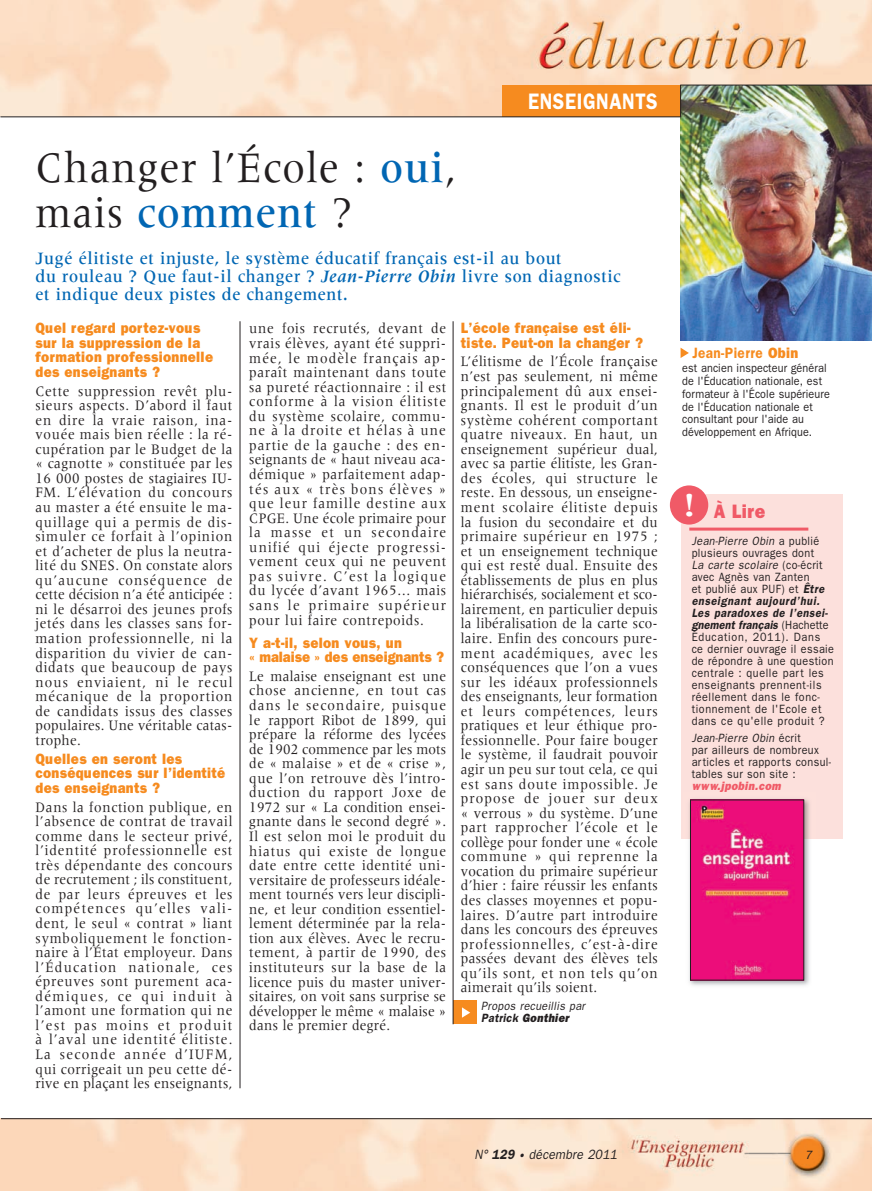
<style>
.page{position:relative;width:872px;height:1191px;background:#fff}
.page>*{position:absolute;margin:0;border:0;box-sizing:border-box;transform-origin:0 0}
.t1{font:45px/45px "Meridien";letter-spacing:.035em;color:#231f20;scale:.9 1}
.t2{font:600 22.5px "Franklin Gothic";letter-spacing:.03em;color:#fff;scale:.85 1}
.t3{font:800 19.5px "Franklin Gothic";color:#f05a67;scale:.9 1}
.t4{font:500 18px/18px "Meridien";letter-spacing:.04em;color:#0166b3;scale:.9 1}
.t5{font:15px/14.5px "Meridien";letter-spacing:.03em;color:#231f20;text-align:justify;scale:.9 1}
.t6{font:800 15px/14.5px "Franklin Gothic";letter-spacing:.025em;color:#f68b1f;scale:.9 1}
.t7{font:800 15px/14.5px "Franklin Gothic";color:#f68b1f;scale:.9 1}
.t8{font:600 15px "Franklin Gothic";letter-spacing:.03em;color:#f68b1f;scale:.9 1}
.t9{font:italic 13.5px "Franklin Gothic";color:#231f20;scale:.9 1}
.t10{font:12px/12px "Franklin Gothic";letter-spacing:.055em;color:#231f20;scale:.9 1}
.t11{font:12px/12.8px "Franklin Gothic";letter-spacing:.01em;color:#231f20;scale:.9 1}
.t12{font:12px/12px "Franklin Gothic";letter-spacing:.035em;color:#231f20;scale:.9 1}
.t13{font:italic 12px/12px "Franklin Gothic";color:#231f20;scale:.9 1}
.t14{font:italic 800 12px "Franklin Gothic";color:#f05a67;scale:.9 1}
.t15{font:italic 12px "Franklin Gothic";color:#231f20}
.s1{font-weight:500;color:#0166b3}
.s2{font-weight:700;font-style:italic}
.s3{font-weight:600}
.s4{font-weight:800}
.s5{font-size:10.5px}
.s6{font-family:"Meridien";font-weight:500;font-size:34.5px;color:#fff}
.s7{font-style:italic}
.s8{font-weight:600;font-style:italic}
</style>
<div class="page">
<img style="left:680px;top:117px;width:192px;height:223px">
<img style="left:0;top:0;width:872px;height:117px">
<img style="left:0;top:1118px;width:872px;height:73px">
<hr style="left:1px;top:1118px;width:871px;height:1px;background:#231f20">
<div style="left:502px;top:85px;width:178px;height:32px;background:#f68b1f"></div>
<hr style="left:0;top:117px;width:680px;height:1px;background:#231f20">
<hr style="left:680px;top:85px;width:1px;height:32px;background:#231f20">
<hr style="left:680px;top:85px;width:192px;height:1px;background:#231f20">
<svg style="left:680px;top:348px;width:9px;height:10px"></svg>
<hr style="left:240px;top:321px;width:1px;height:767px;background:#231f20">
<div style="left:453px;top:1000px;width:23px;height:24px;background:#f68b1f"></div>
<svg style="left:462px;top:1007px;width:8px;height:10px"></svg>
<hr style="left:453px;top:321px;width:1px;height:703px;background:#231f20">
<div style="left:681px;top:493px;width:162px;height:345px;background:#fce0dc"></div>
<div style="left:670px;top:485px;width:38px;height:39px;background:#f05a67;border-radius:50%"></div>
<hr style="left:689px;top:527px;width:119px;height:3px;background:#f05a67">
<img style="left:683px;top:799px;width:132px;height:187px">
<img style="left:692px;top:801px;width:110px;height:177px">
<div style="left:690px;top:799px;width:114px;height:181px;border:1px solid #231f20"></div>
<h2 class="t2" style="left:528px;top:93px;width:154px">ENSEIGNANTS</h2>
<h1 class="t1" style="left:36px;top:149px;width:469px">Changer l’École : <span class="s1">oui</span>, mais <span class="s1">comment</span> ?</h1>
<p class="t4" style="left:36px;top:251px;width:651px">Jugé élitiste et injuste, le système éducatif français est-il au bout<br>du rouleau ? Que faut-il changer ? <span class="s2">Jean-Pierre Obin</span> livre son diagnostic et indique deux pistes de changement.</p>
<p class="t6" style="left:36px;top:322px;width:199px">Quel regard portez-vous sur la suppression de la formation professionnelle des enseignants ?</p>
<p class="t5" style="left:36px;top:384px;width:220px">Cette suppression revêt plu&shy;sieurs aspects. D’abord il faut en dire la vraie raison, ina&shy;vouée mais bien réelle : la ré&shy;cupération par le Budget de la « cagnotte » constituée par les 16 000 postes de stagiaires IU-FM. L’élévation du concours au master a été ensuite le ma&shy;quillage qui a permis de dis&shy;simuler ce forfait à l’opinion et d’acheter de plus la neutra&shy;lité du SNES. On constate alors qu’aucune conséquence de cette décision n’a été anticipée : ni le désarroi des jeunes profs jetés dans les classes sans for&shy;mation professionnelle, ni la disparition du vivier de can&shy;didats que beaucoup de pays nous enviaient, ni le recul mécanique de la proportion de candidats issus des classes populaires. Une véritable catas&shy;trophe.</p>
<p class="t6" style="left:36px;top:752px;width:212px">Quelles en seront les conséquences sur l’identité des enseignants ?</p>
<p class="t5" style="left:36px;top:800px;width:220px">Dans la fonction publique, en l’absence de contrat de travail comme dans le secteur privé, l’identité professionnelle est très dépendante des concours de recrutement ; ils constituent, de par leurs épreuves et les compétences qu’elles vali&shy;dent, le seul « contrat » liant symboliquement le fonction&shy;naire à l’État employeur. Dans l’Éducation nationale, ces épreuves sont purement aca&shy;démiques, ce qui induit à l’amont une formation qui ne l’est pas moins et produit à l’aval une identité élitiste.<br>La seconde année d’IUFM, qui corrigeait un peu cette dé&shy;rive en plaçant les enseignants,</p>
<p class="t5" style="left:249px;top:322px;width:220px">une fois recrutés, devant de vrais élèves, ayant été suppri&shy;mée, le modèle français ap&shy;paraît maintenant dans toute sa pureté réactionnaire : il est conforme à la vision élitiste du système scolaire, commu&shy;ne à la droite et hélas à une partie de la gauche : des en&shy;seignants de « haut niveau aca&shy;démique » parfaitement adap&shy;tés aux « très bons élèves » que leur famille destine aux CPGE. Une école primaire pour la masse et un secondaire unifié qui éjecte progressi&shy;vement ceux qui ne peuvent pas suivre. C’est la logique du lycée d’avant 1965… mais sans le primaire supérieur pour lui faire contrepoids.</p>
<p class="t7" style="left:249px;top:636px;width:218px">Y a-t-il, selon vous, un<br>« malaise » des enseignants ?</p>
<p class="t5" style="left:249px;top:670px;width:220px">Le malaise enseignant est une chose ancienne, en tout cas dans le secondaire, puisque le rapport Ribot de 1899, qui prépare la réforme des lycées de 1902 commence par les mots de « malaise » et de « crise », que l’on retrouve dès l’intro&shy;duction du rapport Joxe de 1972 sur « La condition ensei&shy;gnante dans le second degré ».<br>Il est selon moi le produit du hiatus qui existe de longue date entre cette identité uni&shy;versitaire de professeurs idéale&shy;ment tournés vers leur discipli&shy;ne, et leur condition essentiel&shy;lement déterminée par la rela&shy;tion aux élèves. Avec le recru&shy;tement, à partir de 1990, des instituteurs sur la base de la licence puis du master univer&shy;sitaires, on voit sans surprise se développer le même « malaise » dans le premier degré.</p>
<p class="t6" style="left:461px;top:322px;width:204px">L’école française est éli&shy;tiste. Peut-on la changer ?</p>
<p class="t5" style="left:461px;top:355px;width:220px">L’élitisme de l’École française n’est pas seulement, ni même principalement dû aux ensei&shy;gnants. Il est le produit d’un système cohérent comportant quatre niveaux. En haut, un enseignement supérieur dual, avec sa partie élitiste, les Gran&shy;des écoles, qui structure le reste. En dessous, un enseigne&shy;ment scolaire élitiste depuis la fusion du secondaire et du primaire supérieur en 1975 ; et un enseignement technique qui est resté dual. Ensuite des établissements de plus en plus hiérarchisés, socialement et sco&shy;lairement, en particulier depuis la libéralisation de la carte sco&shy;laire. Enfin des concours pure&shy;ment académiques, avec les conséquences que l’on a vues sur les idéaux professionnels des enseignants, leur formation et leurs compétences, leurs pratiques et leur éthique pro&shy;fessionnelle. Pour faire bouger le système, il faudrait pouvoir agir un peu sur tout cela, ce qui est sans doute impossible. Je propose de jouer sur deux « verrous » du système. D’une part rapprocher l’école et le collège pour fonder une « école commune » qui reprenne la vocation du primaire supérieur d’hier : faire réussir les enfants des classes moyennes et popu&shy;laires. D’autre part introduire dans les concours des épreuves professionnelles, c’est-à-dire passées devant des élèves tels qu’ils sont, et non tels qu’on aimerait qu’ils soient.</p>
<p class="t13" style="left:481px;top:1001px;width:119px">Propos recueillis par<br><span class="s3">Patrick</span> <span class="s4">Gonthier</span></p>
<p class="t9" style="left:474px;top:1150px;width:162px">N° <span class="s3">129</span> <span class="s5">•</span> décembre 2011</p>
<p class="t8" style="left:692px;top:348px;width:119px">Jean-Pierre <span class="s4">Obin</span></p>
<p class="t11" style="left:682px;top:363px;width:166px">est ancien inspecteur général de l'Éducation nationale, est formateur à l'École supérieure de l'Éducation nationale et consultant pour l'aide au développement en Afrique.</p>
<h3 class="t3" style="left:682px;top:504px;width:93px"><span class="s6">!</span> À Lire</h3>
<p class="t10" style="left:691px;top:536px;width:160px"><span class="s7">Jean-Pierre Obin</span> a p u b l i é plusieurs ouvrages dont<br><span class="s7">La carte scolaire</span> (co-écrit avec Agnès van Zanten<br>et publié aux PUF) et <span class="s8">Être enseignant aujourd’hui.<br>Les paradoxes de l’ensei&shy;gnement français</span> (Hachette<br>Éducation, 2011). Dans ce dernier ouvrage il essaie de répondre à une question centrale : quelle part les enseignants prennent-ils réellement dans le fonc&shy;tionnement de l'Ecole et dans ce qu'elle produit ?</p>
<p class="t12" style="left:691px;top:732px;width:156px"><span class="s7">Jean-Pierre Obin</span> é c r i t<br>par ailleurs de nombreux articles et rapports consul&shy;tables sur son site :</p>
<p class="t14" style="left:691px;top:781px;width:102px">www.jpobin.com</p>
<p class="t15" style="left:804px;top:1150px;width:11px">7</p>
</div>
